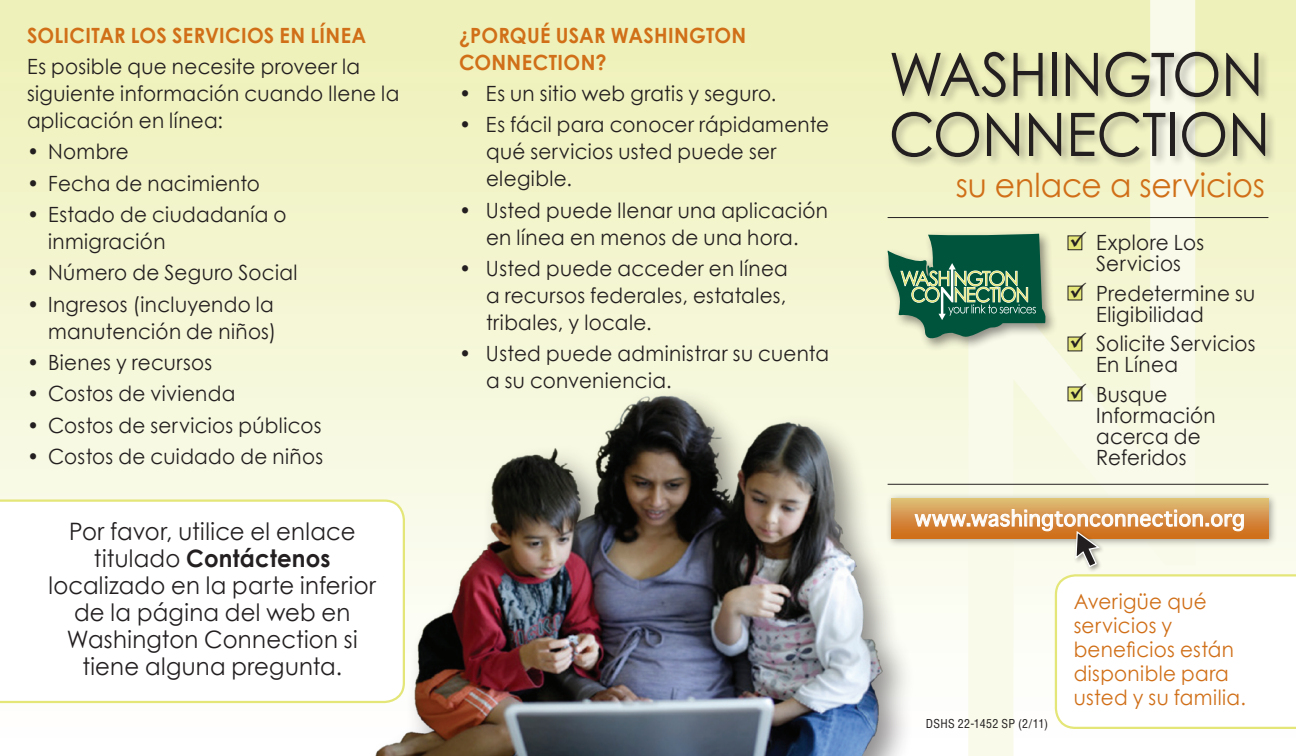
<style>
.page{position:relative;width:1296px;height:756px;background:#fff}
.page>*{position:absolute;margin:0;border:0;box-sizing:border-box;transform-origin:0 0}
.t1{font:60px/60px "Century Gothic";letter-spacing:-.005em;color:#231f20;scale:.95 1}
.t2{font:33px "Century Gothic";letter-spacing:-.005em;color:#d06f18;scale:.95 1}
.t3{font:24px/27px "Century Gothic";letter-spacing:.01em;color:#231f20;text-align:center;scale:.95 1}
.t4{font:21px/27px "Century Gothic";letter-spacing:.015em;color:#231f20;scale:.95 1}
.t5{font:21px/24px "Century Gothic";letter-spacing:.02em;color:#d06f18;scale:.95 1}
.t6{font:700 21px/27px "Century Gothic";letter-spacing:.015em;color:#d06f18;scale:.95 1}
.t7{font:21px "Geneva";letter-spacing:.02em;color:#fff}
.t8{font:condensed 12px "Helvetica";letter-spacing:.025em;color:#231f20}
.s1{font-weight:700}
</style>
<div class="page">
<div style="left:0;top:0;width:1296px;height:756px;background:linear-gradient(to bottom,#eef0b6,#fff)"></div>
<svg style="left:968px;top:0;width:227px;height:756px;background:#f7f8e1"></svg>
<svg style="left:1055px;top:574px;width:241px;height:155px"></svg>
<div style="left:882px;top:228px;width:189px;height:135px;background:#231f20;opacity:.5"></div>
<svg style="left:887px;top:234px;width:160px;height:106px;background:#568b6e"></svg>
<div style="left:888px;top:49px;width:408px;height:169px;background:#231f20;opacity:.3"></div>
<svg style="left:0;top:500px;width:356px;height:203px"></svg>
<hr style="left:888px;top:484px;width:380px;height:1px;background:#231f20">
<div style="left:356px;top:383px;width:583px;height:373px;background:#231f20;opacity:.5"></div>
<img style="left:364px;top:388px;width:523px;height:368px">
<div style="left:886px;top:493px;width:404px;height:67px;background:#231f20;opacity:.4"></div>
<div style="left:891px;top:498px;width:378px;height:41px;background:linear-gradient(to bottom,#debc79,#ce6412)"></div>
<div style="left:1074px;top:530px;width:60px;height:64px;background:#231f20;opacity:.4"></div>
<svg style="left:914px;top:509px;width:330px;height:59px;background:#e3c19b"></svg>
<div style="left:1068px;top:387px;width:14px;height:14px;background:#e4e678"></div>
<div style="left:1068px;top:337px;width:14px;height:14px;background:#e4e678"></div>
<div style="left:1068px;top:236px;width:14px;height:14px;background:#e4e678"></div>
<div style="left:1068px;top:236px;width:14px;height:14px;border:1px solid #231f20"></div>
<div style="left:1068px;top:286px;width:14px;height:14px;background:#e4e678"></div>
<p class="t6" style="left:27px;top:21px;width:359px">SOLICITAR LOS SERVICIOS EN LÍNEA</p>
<p class="t4" style="left:27px;top:53px;width:393px">Es posible que necesite proveer la siguiente información cuando llene la aplicación en línea:</p>
<p class="t4" style="left:27px;top:138px;width:109px">• Nombre</p>
<p class="t4" style="left:27px;top:169px;width:247px">• Fecha de nacimiento</p>
<p class="t4" style="left:48px;top:201px;width:253px;text-indent:-21px">• Estado de ciudadanía o inmigración</p>
<p class="t4" style="left:27px;top:259px;width:286px">• Número de Seguro Social</p>
<p class="t4" style="left:27px;top:290px;width:264px;text-align:right">• Ingresos (incluyendo la manutención de niños)</p>
<p class="t4" style="left:27px;top:349px;width:196px">• Bienes y recursos</p>
<p class="t4" style="left:27px;top:380px;width:221px">• Costos de vivienda</p>
<p class="t4" style="left:27px;top:411px;width:312px">• Costos de servicios públicos</p>
<p class="t4" style="left:27px;top:443px;width:313px">• Costos de cuidado de niños</p>
<p class="t3" style="left:48px;top:517px;width:346px">Por favor, utilice el enlace titulado <span class="s1">Contáctenos </span>localizado en la parte inferior de la página del web en<br>Washington Connection si tiene alguna pregunta.</p>
<p class="t6" style="left:459px;top:21px;width:304px">¿PORQUÉ USAR WASHINGTON<br>CONNECTION?</p>
<p class="t4" style="left:459px;top:80px;width:336px">• Es un sitio web gratis y seguro.</p>
<p class="t4" style="left:486px;top:111px;width:363px;text-indent:-27px">• Es fácil para conocer rápidamente qué servicios usted puede ser elegible.</p>
<p class="t4" style="left:459px;top:196px;width:390px;text-align:center">• Usted puede llenar una aplicación en línea en menos de una hora.</p>
<p class="t4" style="left:486px;top:255px;width:319px;text-align:justify;text-indent:-27px">• Usted puede acceder en línea a recursos federales, estatales, tribales, y locale.</p>
<p class="t4" style="left:486px;top:340px;width:363px;text-indent:-27px">• Usted puede administrar su cuenta a su conveniencia.</p>
<p class="t1" style="left:889px;top:43px;width:403px">WASHINGTON<br>CONNECTION</p>
<p class="t2" style="left:956px;top:165px;width:327px">su enlace a servicios</p>
<p class="t4" style="left:1069px;top:232px;width:144px;line-height:21px;text-align:center">✓ Explore Los<br>Servicios</p>
<p class="t4" style="left:1096px;top:282px;width:169px;line-height:21px;text-indent:-27px">✓ Predetermine su<br>Eligibilidad</p>
<p class="t4" style="left:1096px;top:333px;width:169px;line-height:21px;text-indent:-27px">✓ Solicite Servicios<br>En Línea</p>
<p class="t4" style="left:1096px;top:384px;width:128px;line-height:21px;text-indent:-27px">✓ Busque<br>Información acerca de<br>Referidos</p>
<p class="t7" style="left:915px;top:505px;width:332px">www.washingtonconnection.org</p>
<p class="t8" style="left:926px;top:716px;width:124px">DSHS 22-1452 SP (2/11)</p>
<p class="t5" style="left:1074px;top:589px;width:183px">Averigüe qué servicios y beneficios están disponible para usted y su familia.</p>
</div>
